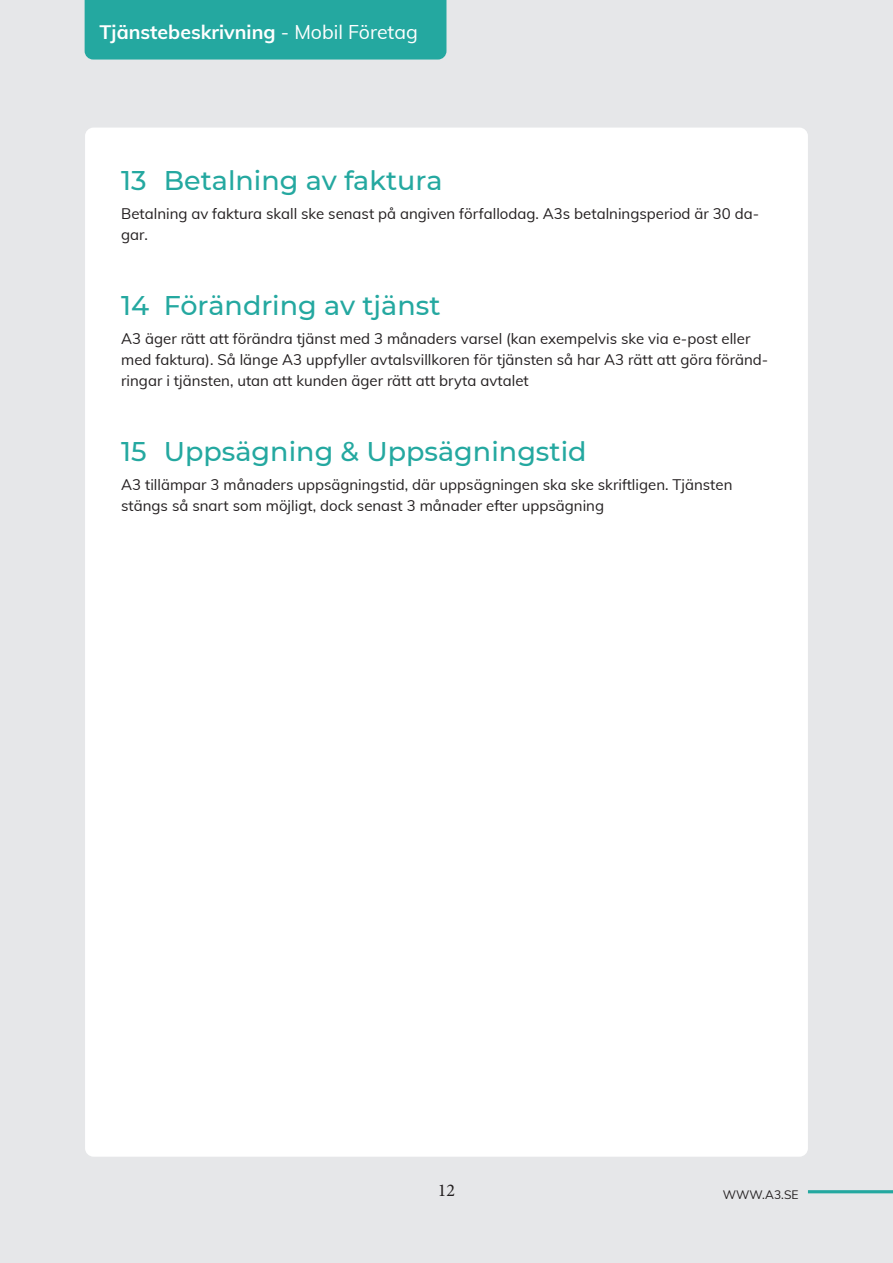
<style>
.page{position:relative;width:893px;height:1263px;background:#e6e7e9}
.page>*{position:absolute;margin:0;border:0;box-sizing:border-box;transform-origin:0 0}
.t1{font:500 27px "Montserrat";color:#24a8a0}
.t2{font:700 19.5px "Muli";color:#fff}
.t3{font:18px "Minion Pro";color:#231f20}
.Normal_10_Muli{font:15px/21px "Muli";color:#231f20}
.t4{font:12px "Muli";color:#231f20}
.s1{font-weight:400}
</style>
<div class="page">
<div style="left:85px;top:0;width:361px;height:60px;background:#24a8a0"></div>
<div style="left:85px;top:128px;width:723px;height:1029px;background:#fff;border-radius:9px"></div>
<hr style="left:808px;top:1190px;width:85px;height:3px;background:#24a8a0">
<h2 class="t2" style="left:99px;top:17px;width:320px">Tjänstebeskrivning <span class="s1">- Mobil Företag</span></h2>
<p class="t1" style="left:121px;top:161px;width:323px">13 Betalning av faktura</p>
<p class="Normal_10_Muli" style="left:121px;top:203px;width:639px">Betalning av faktura skall ske senast på angiven förfallodag. A3s betalningsperiod är 30 da&shy;gar.</p>
<p class="t1" style="left:121px;top:286px;width:321px">14 Förändring av tjänst</p>
<p class="Normal_10_Muli" style="left:121px;top:328px;width:649px">A3 äger rätt att förändra tjänst med 3 månaders varsel (kan exempelvis ske via e-post eller med faktura). Så länge A3 uppfyller avtalsvillkoren för tjänsten så har A3 rätt att göra föränd&shy;ringar i tjänsten, utan att kunden äger rätt att bryta avtalet</p>
<p class="t1" style="left:121px;top:432px;width:467px">15 Uppsägning &amp; Uppsägningstid</p>
<p class="Normal_10_Muli" style="left:121px;top:474px;width:613px">A3 tillämpar 3 månaders uppsägningstid, där uppsägningen ska ske skriftligen. Tjänsten stängs så snart som möjligt, dock senast 3 månader efter uppsägning</p>
<p class="t3" style="left:438px;top:1178px;width:19px">12</p>
<p class="t4" style="left:723px;top:1186px;width:77px">WWW.A3.SE</p>
</div>
